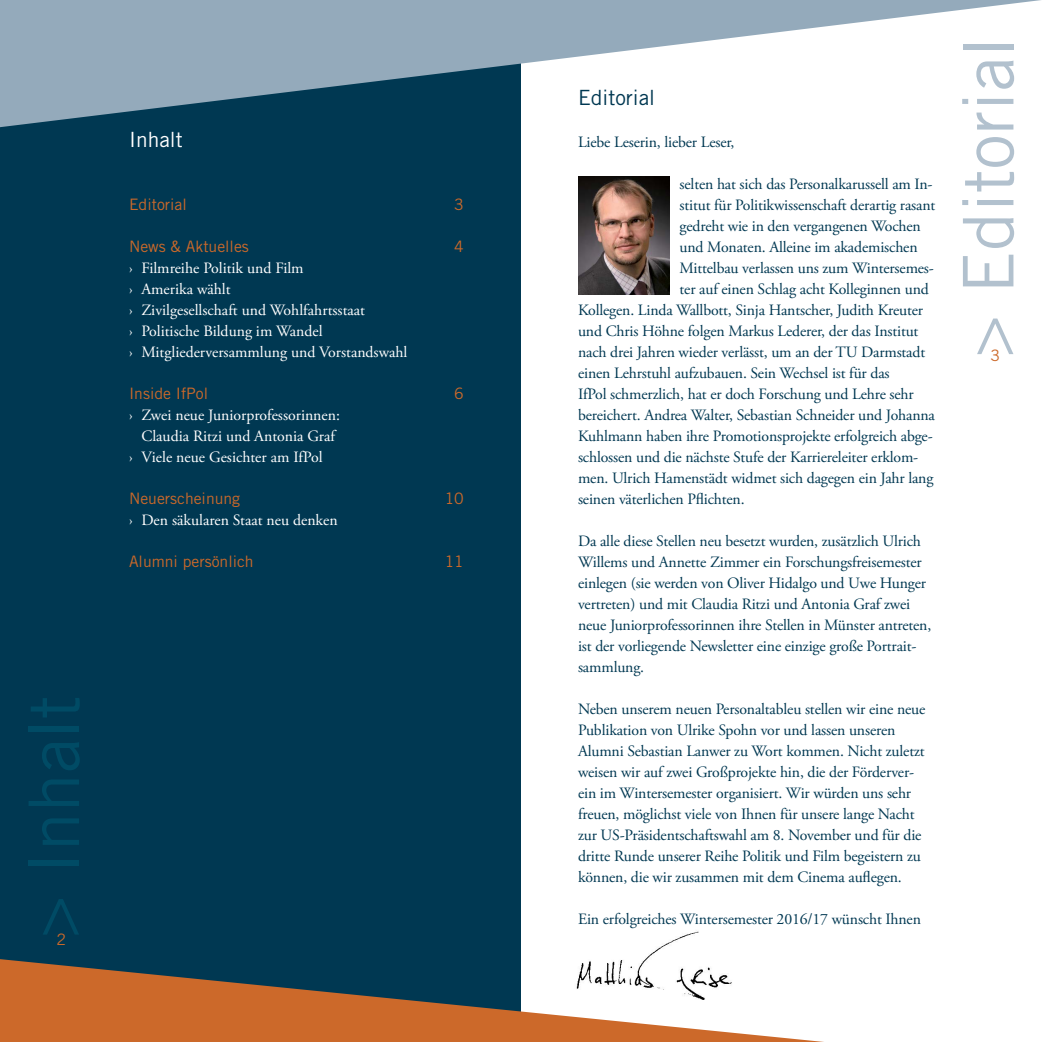
<style>
.page{position:relative;width:1042px;height:1042px;background:#fff}
.page>*{position:absolute;margin:0;border:0;box-sizing:border-box;transform-origin:0 0}
.t1{font:70px "Trade Gothic LT Std";color:#b2c1ce}
.t2{font:21px "Trade Gothic LT Std";color:#003852}
.t3{font:21px "Trade Gothic LT Std";color:#fff}
.t4{font:15.75px/21px "Adobe Garamond Pro";letter-spacing:-.01em;color:#003852}
.t5{font:15.75px/21px "Adobe Garamond Pro";color:#fff}
.t6{font:15.75px "Trade Gothic LT Std";color:#cc692a}
</style>
<div class="page">
<div style="left:0;top:0;width:521px;height:1042px;background:#003852"></div>
<svg style="left:0;top:0;width:1041px;height:128px;fill:#94aabb"></svg>
<svg style="left:0;top:959px;width:824px;height:83px;fill:#cc692a"></svg>
<img style="left:573px;top:931px;width:199px;height:72px">
<img style="left:578px;top:176px;width:92px;height:118px">
<h2 class="t3" style="left:129px;top:127px;width:55px">Inhalt</h2>
<p class="t6" style="left:129px;top:195px;width:59px">Editorial</p>
<p class="t6" style="left:454px;top:195px;width:11px">3</p>
<p class="t6" style="left:129px;top:237px;width:121px">News &amp; Aktuelles</p>
<p class="t6" style="left:454px;top:237px;width:11px">4</p>
<p class="t5" style="left:129px;top:258px;width:280px">› Filmreihe Politik und Film<br>› Amerika wählt<br>› Zivilgesellschaft und Wohlfahrtsstaat<br>› Politische Bildung im Wandel<br>› Mitgliederversammlung und Vorstandswahl</p>
<p class="t6" style="left:129px;top:384px;width:81px">Inside IfPol</p>
<p class="t6" style="left:454px;top:384px;width:11px">6</p>
<p class="t5" style="left:129px;top:405px;width:212px">› Zwei neue Juniorprofessorinnen:</p>
<p class="t5" style="left:141px;top:426px;width:195px">Claudia Ritzi und Antonia Graf</p>
<p class="t5" style="left:129px;top:447px;width:195px">› Viele neue Gesichter am IfPol</p>
<p class="t6" style="left:129px;top:489px;width:113px">Neuerscheinung</p>
<p class="t6" style="left:445px;top:489px;width:21px">10</p>
<p class="t5" style="left:129px;top:510px;width:210px">› Den säkularen Staat neu denken</p>
<p class="t6" style="left:129px;top:552px;width:126px">Alumni persönlich</p>
<p class="t6" style="left:445px;top:552px;width:21px">11</p>
<p class="t6" style="left:56px;top:930px;width:11px">2</p>
<h2 class="t2" style="left:578px;top:85px;width:79px">Editorial</h2>
<p class="t4" style="left:578px;top:132px;width:158px">Liebe Leserin, lieber Leser,</p>
<p class="t4" style="left:679px;top:174px;width:255px">selten hat sich das Personalkarussell am In-</p>
<p class="t4" style="left:679px;top:195px;width:257px">stitut für Politikwissenschaft derartig rasant</p>
<p class="t4" style="left:679px;top:216px;width:243px">gedreht wie in den vergangenen Wochen</p>
<p class="t4" style="left:679px;top:237px;width:239px">und Monaten. Alleine im akademischen</p>
<p class="t4" style="left:679px;top:258px;width:256px">Mittelbau verlassen uns zum Wintersemes-</p>
<p class="t4" style="left:679px;top:279px;width:251px">ter auf einen Schlag acht Kolleginnen und</p>
<p class="t4" style="left:578px;top:300px;width:346px">Kollegen. Linda Wallbott, Sinja Hantscher, Judith Kreuter</p>
<p class="t4" style="left:578px;top:321px;width:342px">und Chris Höhne folgen Markus Lederer, der das Institut</p>
<p class="t4" style="left:578px;top:342px;width:349px">nach drei Jahren wieder verlässt, um an der TU Darmstadt</p>
<p class="t4" style="left:578px;top:363px;width:313px">einen Lehrstuhl aufzubauen. Sein Wechsel ist für das</p>
<p class="t4" style="left:578px;top:384px;width:337px">IfPol schmerzlich, hat er doch Forschung und Lehre sehr</p>
<p class="t4" style="left:578px;top:405px;width:358px">bereichert. Andrea Walter, Sebastian Schneider und Johanna</p>
<p class="t4" style="left:578px;top:426px;width:356px">Kuhlmann haben ihre Promotionsprojekte erfolgreich abge-</p>
<p class="t4" style="left:578px;top:447px;width:342px">schlossen und die nächste Stufe der Karriereleiter erklom-</p>
<p class="t4" style="left:578px;top:468px;width:357px">men. Ulrich Hamenstädt widmet sich dagegen ein Jahr lang</p>
<p class="t4" style="left:578px;top:489px;width:168px">seinen väterlichen Pflichten.</p>
<p class="t4" style="left:578px;top:531px;width:355px">Da alle diese Stellen neu besetzt wurden, zusätzlich Ulrich Willems und Annette Zimmer ein Forschungsfreisemester einlegen (sie werden von Oliver Hidalgo und Uwe Hunger vertreten) und mit Claudia Ritzi und Antonia Graf zwei neue Juniorprofessorinnen ihre Stellen in Münster antreten, ist der vorliegende Newsletter eine einzige große Portrait&shy;sammlung.</p>
<p class="t4" style="left:578px;top:699px;width:349px">Neben unserem neuen Personaltableu stellen wir eine neue Publikation von Ulrike Spohn vor und lassen unseren Alumni Sebastian Lanwer zu Wort kommen. Nicht zuletzt weisen wir auf zwei Großprojekte hin, die der Förderver&shy;ein im Wintersemester organisiert. Wir würden uns sehr freuen, möglichst viele von Ihnen für unsere lange Nacht zur US-Präsidentschaftswahl am 8. November und für die dritte Runde unserer Reihe Politik und Film begeistern zu können, die wir zusammen mit dem Cinema auflegen.</p>
<p class="t4" style="left:578px;top:909px;width:344px">Ein erfolgreiches Wintersemester 2016/17 wünscht Ihnen</p>
<h1 class="t1" style="left:946px;top:357px;width:322px;rotate:-90deg">&gt; Editorial</h1>
<p class="t6" style="left:990px;top:346px;width:11px">3</p>
</div>
